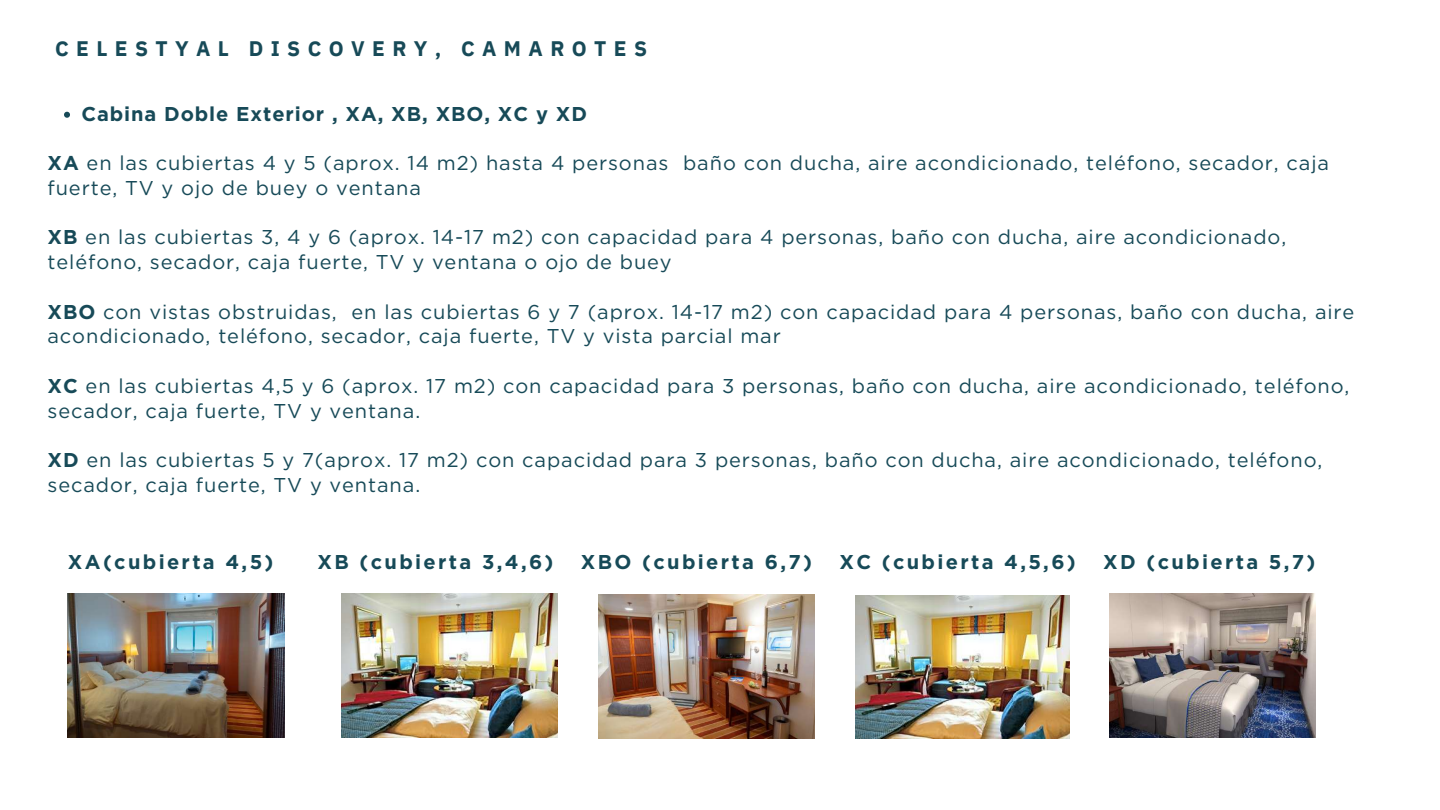
<style>
.page{position:relative;width:1440px;height:810px;background:#fff}
.page>*{position:absolute;margin:0;border:0;box-sizing:border-box;transform-origin:0 0}
.t1{font:700 21px "IBM Plex Sans";letter-spacing:.35em;color:#174a58}
.t2{font:20px/24.8px "Gotham";letter-spacing:.045em;color:#174a58}
.t3{font:700 20px "Gotham";letter-spacing:.115em;color:#174a58}
.t4{font:700 20px "Gotham";letter-spacing:.045em;color:#174a58}
.s1{font-weight:700}
</style>
<div class="page">
<img style="left:68px;top:594px;width:217px;height:144px">
<img style="left:341px;top:593px;width:217px;height:144px">
<img style="left:1110px;top:593px;width:206px;height:145px">
<svg style="left:64px;top:112px;width:6px;height:6px"></svg>
<img style="left:598px;top:595px;width:217px;height:144px">
<img style="left:855px;top:596px;width:214px;height:142px">
<p class="t1" style="left:55px;top:35px;width:593px">CELESTYAL DISCOVERY, CAMAROTES</p>
<p class="t4" style="left:82px;top:102px;width:507px">Cabina Doble Exterior , XA, XB, XBO, XC y XD</p>
<p class="t2" style="left:48px;top:151px;width:1283px"><span class="s1">XA</span> en las cubiertas 4 y 5 (aprox. 14 m2) hasta 4 personas baño con ducha, aire acondicionado, teléfono, secador, caja fuerte, TV y ojo de buey o ventana</p>
<p class="t2" style="left:48px;top:225px;width:1240px"><span class="s1">XB</span> en las cubiertas 3, 4 y 6 (aprox. 14-17 m2) con capacidad para 4 personas, baño con ducha, aire acondicionado, teléfono, secador, caja fuerte, TV y ventana o ojo de buey</p>
<p class="t2" style="left:48px;top:299px;width:1308px"><span class="s1">XBO</span> con vistas obstruidas, en las cubiertas 6 y 7 (aprox. 14-17 m2) con capacidad para 4 personas, baño con ducha, aire acondicionado, teléfono, secador, caja fuerte, TV y vista parcial mar</p>
<p class="t2" style="left:48px;top:373px;width:1304px"><span class="s1">XC</span> en las cubiertas 4,5 y 6 (aprox. 17 m2) con capacidad para 3 personas, baño con ducha, aire acondicionado, teléfono, secador, caja fuerte, TV y ventana.</p>
<p class="t2" style="left:48px;top:448px;width:1276px"><span class="s1">XD</span> en las cubiertas 5 y 7(aprox. 17 m2) con capacidad para 3 personas, baño con ducha, aire acondicionado, teléfono, secador, caja fuerte, TV y ventana.</p>
<p class="t3" style="left:68px;top:550px;width:207px">XA(cubierta 4,5)</p>
<p class="t3" style="left:318px;top:550px;width:237px">XB (cubierta 3,4,6)</p>
<p class="t3" style="left:581px;top:550px;width:233px">XBO (cubierta 6,7)</p>
<p class="t3" style="left:839px;top:550px;width:238px">XC (cubierta 4,5,6)</p>
<p class="t3" style="left:1103px;top:550px;width:214px">XD (cubierta 5,7)</p>
</div>
